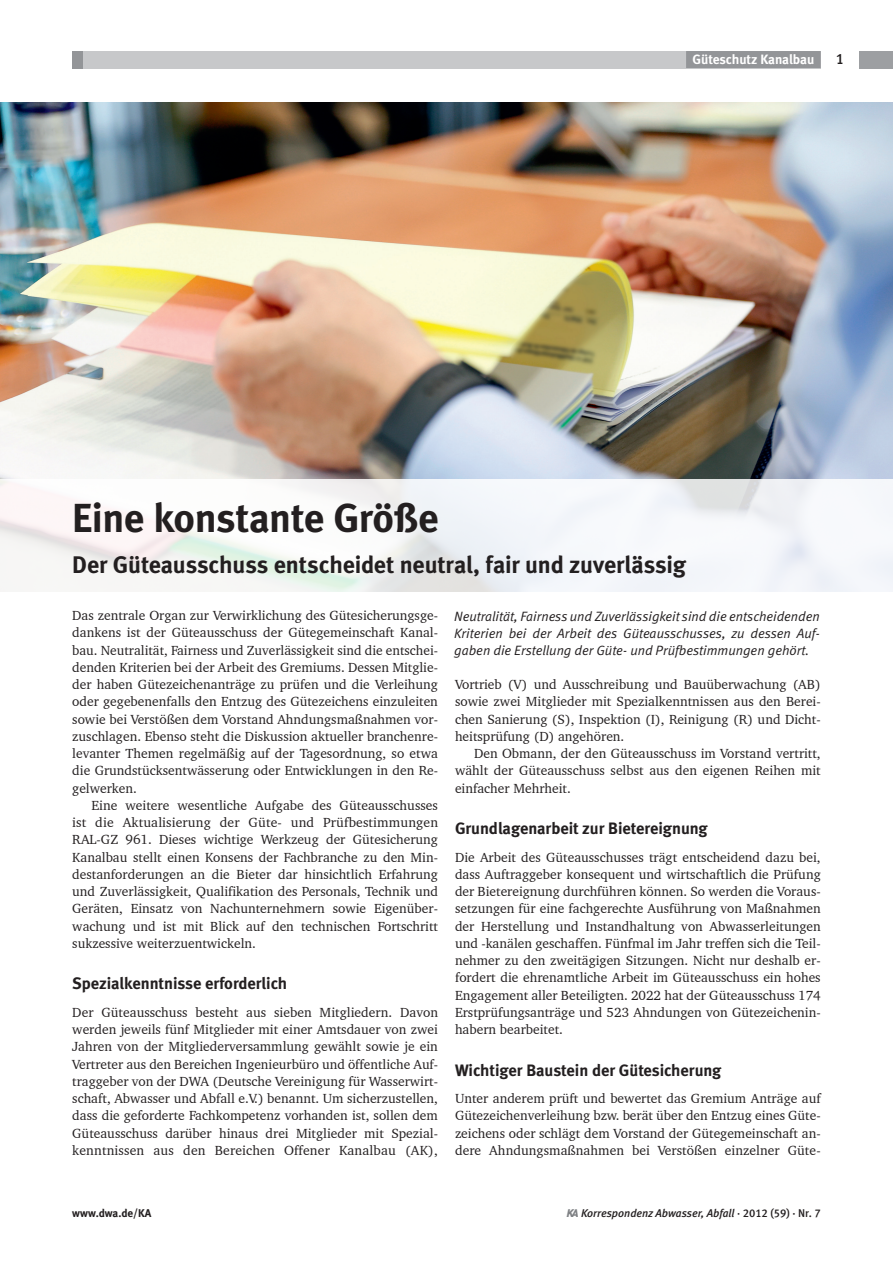
<style>
.page{position:relative;width:893px;height:1263px;background:#fff}
.page>*{position:absolute;margin:0;border:0;box-sizing:border-box;transform-origin:0 0}
.t1{font:40.5px "Meta Bold LF";letter-spacing:-.01em;color:#231f20}
.t2{font:24px "Meta Bold LF";letter-spacing:-.005em;color:#231f20}
.t3{font:16.5px "Meta Bold LF";color:#231f20}
.t4{font:15px "Meta Medium LF";color:#231f20}
.t5{font:13.5px/17.2px "Charter BT";color:#231f20;text-align:justify}
.t6{font:italic 13.5px/17.2px "Meta Normal LF";color:#231f20;text-align:justify}
.t7{font:13.5px "Meta Bold LF";letter-spacing:-.005em;color:#fff}
.t8{font:italic 11.25px "Meta Medium LF";letter-spacing:-.005em;color:#231f20}
.t9{font:700 11.25px "Meta";color:#231f20}
.s1{font-family:"KAKW";font-style:normal;font-size:11.7px;color:#808285}
.s2{font-style:normal}
</style>
<div class="page">
<div style="left:72px;top:51px;width:749px;height:17px;background:#c7c8ca"></div>
<div style="left:686px;top:51px;width:135px;height:17px;background:#939598"></div>
<div style="left:859px;top:51px;width:34px;height:17px;background:#9d9fa2"></div>
<div style="left:72px;top:51px;width:11px;height:17px;background:#939598"></div>
<img style="left:0;top:102px;width:893px;height:377px">
<svg style="left:0;top:479px;width:893px;height:113px;fill:#f6f6f9"></svg>
<p class="t7" style="left:692px;top:51px;width:123px">Güteschutz Kanalbau</p>
<p class="t4" style="left:836px;top:50px;width:10px">1</p>
<h1 class="t1" style="left:72px;top:494px;width:368px">Eine konstante Größe</h1>
<h2 class="t2" style="left:72px;top:550px;width:615px">Der Güteausschuss entscheidet neutral, fair und zuverlässig</h2>
<p class="t6" style="left:454px;top:607px;width:367px">Neutralität, Fairness und Zuverlässigkeit sind die entscheidenden Kriterien bei der Arbeit des Güteausschusses, zu dessen Auf&shy;gaben die Erstellung der Güte- und Prüfbestimmungen gehört.</p>
<p class="t5" style="left:72px;top:607px;width:367px">Das zentrale Organ zur Verwirklichung des Gütesicherungsge&shy;dankens ist der Güteausschuss der Gütegemeinschaft Kanal&shy;bau. Neutralität, Fairness und Zuverlässigkeit sind die entschei&shy;denden Kriterien bei der Arbeit des Gremiums. Dessen Mitglie&shy;der haben Gütezeichenanträge zu prüfen und die Verleihung oder gegebenenfalls den Entzug des Gütezeichens einzuleiten sowie bei Verstößen dem Vorstand Ahndungsmaßnahmen vor&shy;zuschlagen. Ebenso steht die Diskussion aktueller branchenre&shy;levanter Themen regelmäßig auf der Tagesordnung, so etwa die Grundstücksentwässerung oder Entwicklungen in den Re&shy;gelwerken.</p>
<p class="t5" style="left:72px;top:796px;width:367px;text-indent:19px">Eine weitere wesentliche Aufgabe des Güteausschusses ist die Aktualisierung der Güte- und Prüfbestimmungen RAL-GZ 961. Dieses wichtige Werkzeug der Gütesicherung Kanalbau stellt einen Konsens der Fachbranche zu den Min&shy;destanforderungen an die Bieter dar hinsichtlich Erfahrung und Zuverlässigkeit, Qualifikation des Personals, Technik und Geräten, Einsatz von Nachunternehmern sowie Eigenüber&shy;wachung und ist mit Blick auf den technischen Fortschritt sukzessive weiterzuentwickeln.</p>
<p class="t3" style="left:72px;top:974px;width:216px">Spezialkenntnisse erforderlich</p>
<p class="t5" style="left:72px;top:1003px;width:367px">Der Güteausschuss besteht aus sieben Mitgliedern. Davon werden jeweils fünf Mitglieder mit einer Amtsdauer von zwei Jahren von der Mitgliederversammlung gewählt sowie je ein Vertreter aus den Bereichen Ingenieurbüro und öffentliche Auf&shy;traggeber von der DWA (Deutsche Vereinigung für Wasserwirt&shy;schaft, Abwasser und Abfall e.V.) benannt. Um sicherzustellen, dass die geforderte Fachkompetenz vorhanden ist, sollen dem Güteausschuss darüber hinaus drei Mitglieder mit Spezial&shy;kenntnissen aus den Bereichen Offener Kanalbau (AK),</p>
<p class="t5" style="left:455px;top:676px;width:367px">Vortrieb (V) und Ausschreibung und Bauüberwachung (AB) sowie zwei Mitglieder mit Spezialkenntnissen aus den Berei&shy;chen Sanierung (S), Inspektion (I), Reinigung (R) und Dicht&shy;heitsprüfung (D) angehören.</p>
<p class="t5" style="left:455px;top:745px;width:367px;text-indent:19px">Den Obmann, der den Güteausschuss im Vorstand vertritt, wählt der Güteausschuss selbst aus den eigenen Reihen mit einfacher Mehrheit.</p>
<p class="t3" style="left:455px;top:818px;width:254px">Grundlagenarbeit zur Bietereignung</p>
<p class="t5" style="left:455px;top:848px;width:367px">Die Arbeit des Güteausschusses trägt entscheidend dazu bei, dass Auftraggeber konsequent und wirtschaftlich die Prüfung der Bietereignung durchführen können. So werden die Voraus&shy;setzungen für eine fachgerechte Ausführung von Maßnahmen der Herstellung und Instandhaltung von Abwasserleitungen und -kanälen geschaffen. Fünfmal im Jahr treffen sich die Teil&shy;nehmer zu den zweitägigen Sitzungen. Nicht nur deshalb er&shy;fordert die ehrenamtliche Arbeit im Güteausschuss ein hohes Engagement aller Beteiligten. 2022 hat der Güteausschuss 174<br>Erstprüfungsanträge und 523 Ahndungen von Gütezeichenin&shy;habern bearbeitet.</p>
<p class="t3" style="left:455px;top:1060px;width:268px">Wichtiger Baustein der Gütesicherung</p>
<p class="t5" style="left:455px;top:1090px;width:367px">Unter anderem prüft und bewertet das Gremium Anträge auf Gütezeichenverleihung bzw. berät über den Entzug eines Güte&shy;zeichens oder schlägt dem Vorstand der Gütegemeinschaft an&shy;dere Ahndungsmaßnahmen bei Verstößen einzelner Güte-</p>
<p class="t9" style="left:72px;top:1206px;width:81px">www.dwa.de/KA</p>
<p class="t8" style="left:567px;top:1206px;width:255px"><span class="s1">a</span> Korrespondenz Abwasser, Abfall <span class="s2">· 2012 (59) · Nr. 7</span></p>
</div>
